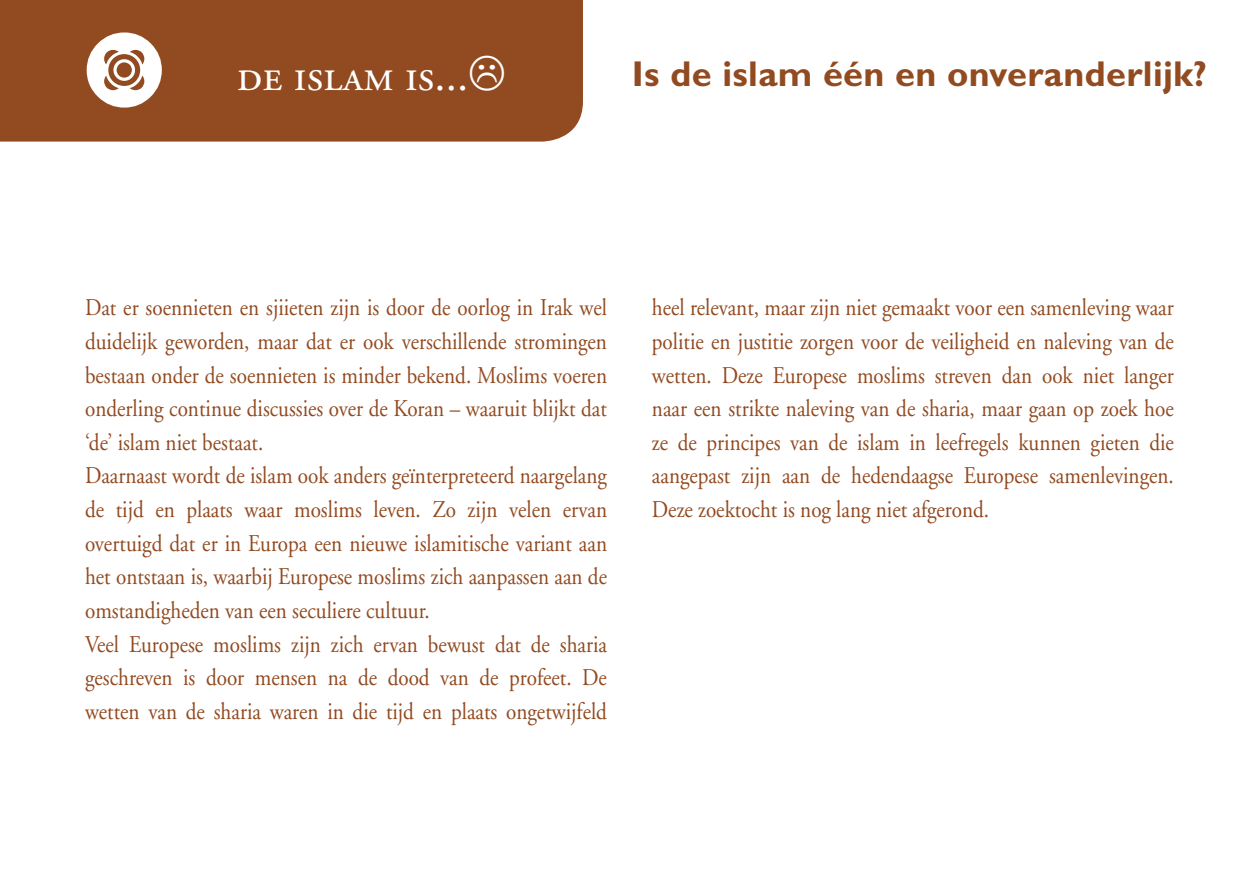
<style>
.page{position:relative;width:1259px;height:893px;background:#fff}
.page>*{position:absolute;margin:0;border:0;box-sizing:border-box;transform-origin:0 0}
.t1{font:45px "Adobe Garamond Exp";color:#fff}
.t2{font:700 36px "Gill Sans";letter-spacing:.01em;color:#924a20}
.t3{font:24px/33.6px "Adobe Garamond";color:#924a20;text-align:justify;scale:.88 1}
</style>
<div class="page">
<div style="left:0;top:0;width:583px;height:142px;background:#924a20"></div>
<svg style="left:87px;top:32px;width:75px;height:76px"></svg>
<svg style="left:470px;top:56px;width:34px;height:34px"></svg>
<h1 class="t1" style="left:237px;top:57px;width:233px">de islam is...</h1>
<p class="t2" style="left:632px;top:53px;width:576px">Is de islam één en onveranderlijk?</p>
<p class="t3" style="left:85px;top:291px;width:595px">Dat er soennieten en sjiieten zijn is door de oorlog in Irak wel duidelijk geworden, maar dat er ook verschillende stromingen bestaan onder de soennieten is minder bekend. Moslims voeren onderling continue discussies over de Koran – waaruit blijkt dat ‘de’ islam niet bestaat.</p>
<p class="t3" style="left:85px;top:460px;width:595px">Daarnaast wordt de islam ook anders geïnterpreteerd naargelang de tijd en plaats waar moslims leven. Zo zijn velen ervan overtuigd dat er in Europa een nieuwe islamitische variant aan het ontstaan is, waarbij Europese moslims zich aanpassen aan de omstandigheden van een seculiere cultuur.</p>
<p class="t3" style="left:85px;top:628px;width:595px">Veel Europese moslims zijn zich ervan bewust dat de sharia geschreven is door mensen na de dood van de profeet. De wetten van de sharia waren in die tijd en plaats ongetwijfeld</p>
<p class="t3" style="left:652px;top:291px;width:595px">heel relevant, maar zijn niet gemaakt voor een samenleving waar politie en justitie zorgen voor de veiligheid en naleving van de wetten. Deze Europese moslims streven dan ook niet langer naar een strikte naleving van de sharia, maar gaan op zoek hoe ze de principes van de islam in leefregels kunnen gieten die aangepast zijn aan de hedendaagse Europese samenlevingen.<br>Deze zoektocht is nog lang niet afgerond.</p>
</div>
